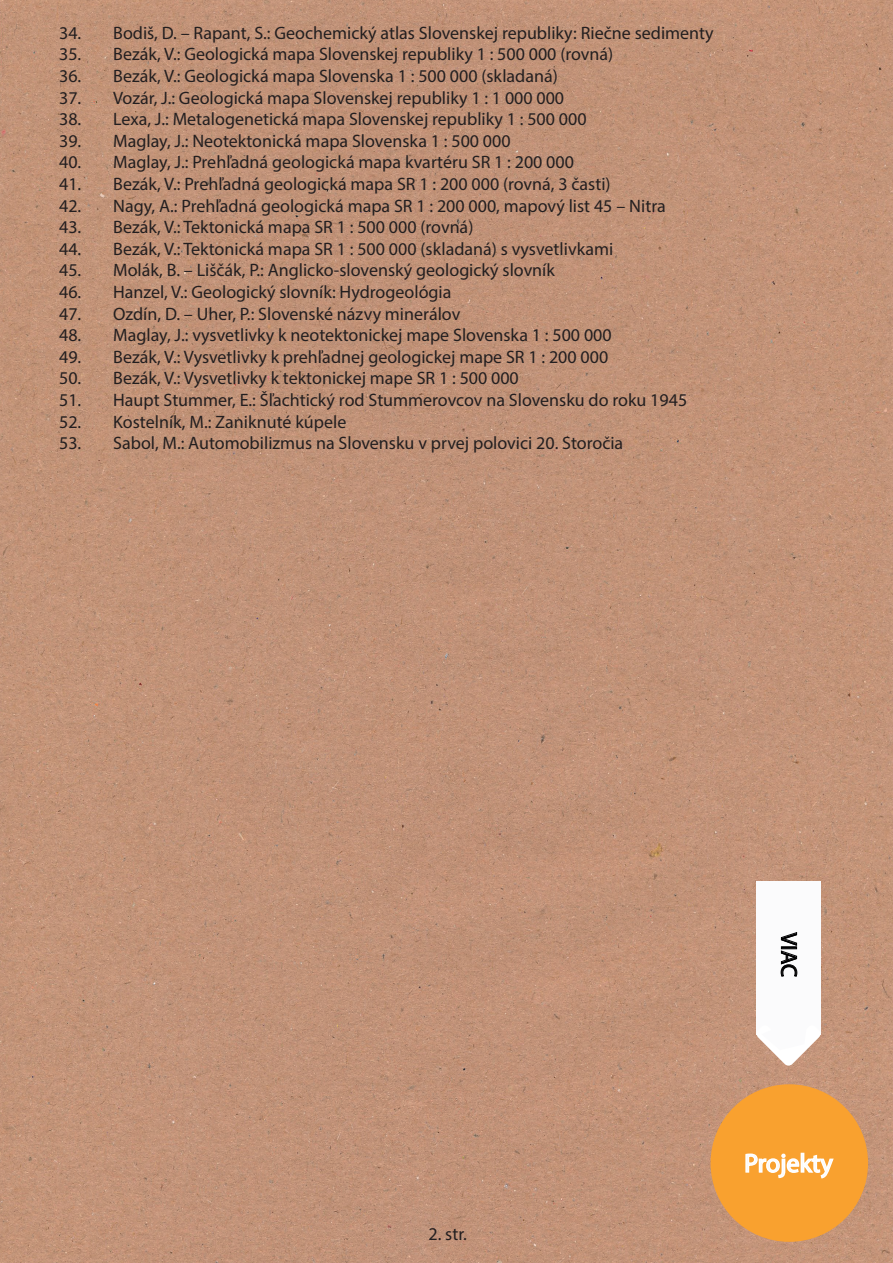
<style>
.page{position:relative;width:893px;height:1263px;background:#fff}
.page>*{position:absolute;margin:0;border:0;box-sizing:border-box;transform-origin:0 0}
.t1{font:25.95px "Myriad Pro";color:#fbfbfc}
.t2{font:22.5px "Myriad Pro";color:#000001}
.t3{font:18px "Myriad Pro";color:#231f20}
</style>
<div class="page">
<img style="left:0;top:0;width:893px;height:1263px">
<img style="left:232px;top:1096px;width:410px;height:22px">
<div style="left:710px;top:1084px;width:158px;height:158px;background:#f9a12f;border-radius:50%"></div>
<svg style="left:745px;top:1152px;width:89px;height:27px"></svg>
<div style="left:756px;top:881px;width:65px;height:153px;background:#fbfbfc"></div>
<svg style="left:780px;top:932px;width:18px;height:45px"></svg>
<svg style="left:756px;top:1034px;width:65px;height:32px"></svg>
<p class="t3" style="left:59px;top:22px;width:656px">34. Bodiš, D. – Rapant, S.: Geochemický atlas Slovenskej republiky: Riečne sedimenty</p>
<p class="t3" style="left:59px;top:43px;width:556px">35. Bezák, V.: Geologická mapa Slovenskej republiky 1 : 500 000 (rovná)</p>
<p class="t3" style="left:59px;top:65px;width:500px">36. Bezák, V.: Geologická mapa Slovenska 1 : 500 000 (skladaná)</p>
<p class="t3" style="left:59px;top:86px;width:506px">37. Vozár, J.: Geologická mapa Slovenskej republiky 1 : 1 000 000</p>
<p class="t3" style="left:59px;top:108px;width:529px">38. Lexa, J.: Metalogenetická mapa Slovenskej republiky 1 : 500 000</p>
<p class="t3" style="left:59px;top:130px;width:453px">39. Maglay, J.: Neotektonická mapa Slovenska 1 : 500 000</p>
<p class="t3" style="left:59px;top:151px;width:516px">40. Maglay, J.: Prehľadná geologická mapa kvartéru SR 1 : 200 000</p>
<p class="t3" style="left:59px;top:173px;width:553px">41. Bezák, V.: Prehľadná geologická mapa SR 1 : 200 000 (rovná, 3 časti)</p>
<p class="t3" style="left:59px;top:194px;width:608px">42. Nagy, A.: Prehľadná geologická mapa SR 1 : 200 000, mapový list 45 – Nitra</p>
<p class="t3" style="left:59px;top:216px;width:416px">43. Bezák, V.: Tektonická mapa SR 1 : 500 000 (rovná)</p>
<p class="t3" style="left:59px;top:238px;width:556px">44. Bezák, V.: Tektonická mapa SR 1 : 500 000 (skladaná) s vysvetlivkami</p>
<p class="t3" style="left:59px;top:259px;width:497px">45. Molák, B. – Liščák, P.: Anglicko-slovenský geologický slovník</p>
<p class="t3" style="left:59px;top:281px;width:394px">46. Hanzel, V.: Geologický slovník: Hydrogeológia</p>
<p class="t3" style="left:59px;top:302px;width:403px">47. Ozdín, D. – Uher, P.: Slovenské názvy minerálov</p>
<p class="t3" style="left:59px;top:324px;width:554px">48. Maglay, J.: vysvetlivky k neotektonickej mape Slovenska 1 : 500 000</p>
<p class="t3" style="left:59px;top:346px;width:551px">49. Bezák, V.: Vysvetlivky k prehľadnej geologickej mape SR 1 : 200 000</p>
<p class="t3" style="left:59px;top:367px;width:461px">50. Bezák, V.: Vysvetlivky k tektonickej mape SR 1 : 500 000</p>
<p class="t3" style="left:59px;top:389px;width:630px">51. Haupt Stummer, E.: Šľachtický rod Stummerovcov na Slovensku do roku 1945</p>
<p class="t3" style="left:59px;top:410px;width:289px">52. Kostelník, M.: Zaniknuté kúpele</p>
<p class="t3" style="left:59px;top:432px;width:566px">53. Sabol, M.: Automobilizmus na Slovensku v prvej polovici 20. Storočia</p>
<p class="t3" style="left:428px;top:1222px;width:40px">2. str.</p>
<p class="t2" style="left:803px;top:932px;width:46px;rotate:90deg">VIAC</p>
<h1 class="t1" style="left:744px;top:1147px;width:90px">Projekty</h1>
</div>
